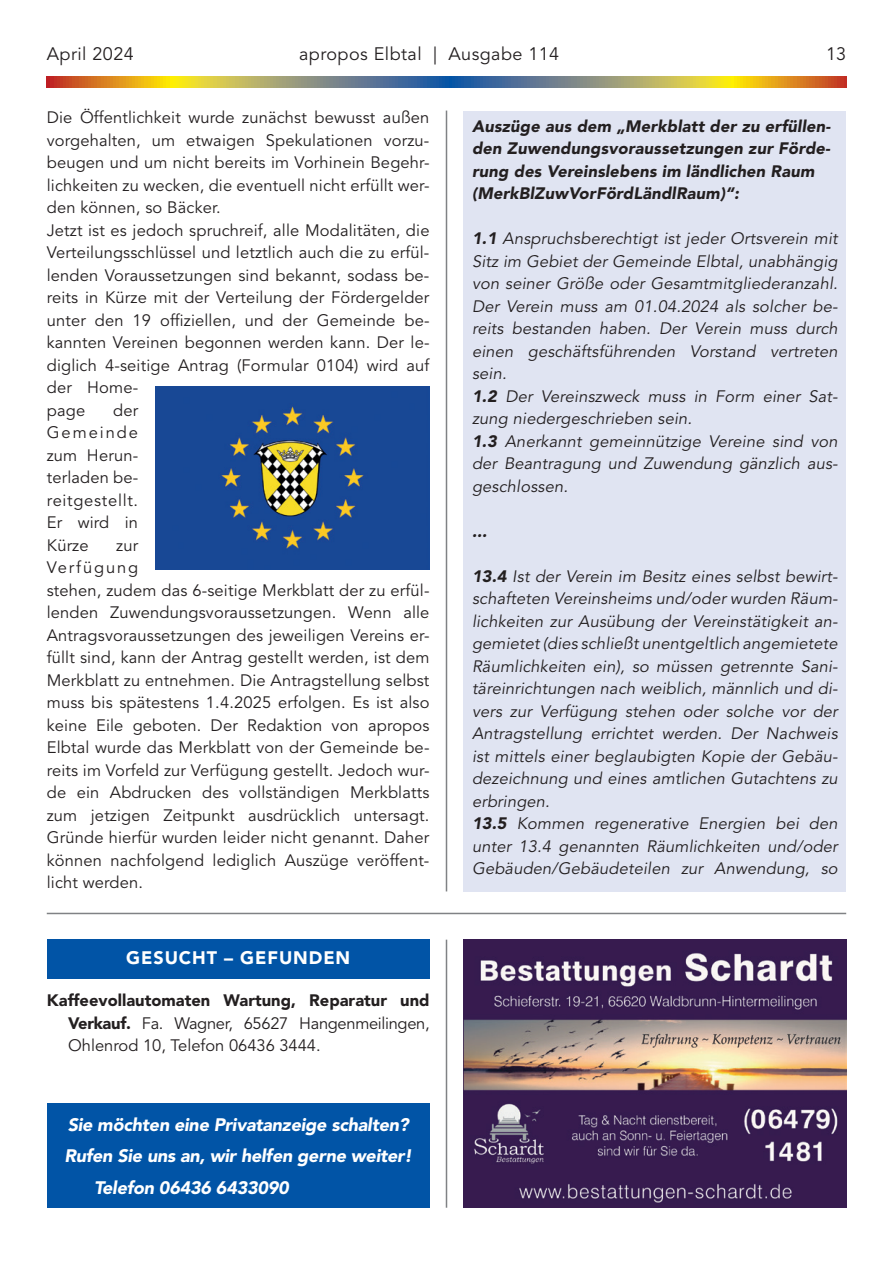
<style>
.page{position:relative;width:893px;height:1263px;background:#fff}
.page>*{position:absolute;margin:0;border:0;box-sizing:border-box;transform-origin:0 0}
.t1{font:italic 900 18px "Avenir LT Std";letter-spacing:-.015em;color:#fff}
.t2{font:18px "Avenir LT Std";letter-spacing:.025em;color:#231f20}
.t3{font:900 18px "Avenir LT Std";letter-spacing:.05em;color:#fff}
.t4{font:16.5px/22.5px "Avenir LT Std";letter-spacing:.01em;color:#231f20;text-align:justify}
.t5{font:italic 16.5px/22.5px "Avenir LT Std";letter-spacing:.01em;color:#231f20}
.t6{font:italic 900 16.5px/22.5px "Avenir LT Std";letter-spacing:.01em;color:#231f20}
.s1{font-weight:900}
</style>
<div class="page">
<svg style="left:47px;top:77px;width:799px;height:10px;background:#a3935b"></svg>
<div style="left:463px;top:111px;width:383px;height:780px;background:#e0e4f2"></div>
<div style="left:47px;top:940px;width:383px;height:39px;background:#0154a6"></div>
<div style="left:47px;top:1103px;width:382px;height:105px;background:#0154a6"></div>
<hr style="left:446px;top:111px;width:1px;height:780px;background:#808285">
<img style="left:155px;top:387px;width:274px;height:182px">
<img style="left:463px;top:940px;width:383px;height:268px">
<hr style="left:446px;top:940px;width:1px;height:268px;background:#808285">
<hr style="left:47px;top:913px;width:799px;height:1px;background:#808285">
<p class="t2" style="left:47px;top:44px;width:89px">April 2024</p>
<p class="t2" style="left:299px;top:44px;width:262px">apropos Elbtal | Ausgabe 114</p>
<p class="t2" style="left:826px;top:44px;width:22px">13</p>
<p class="t4" style="left:47px;top:107px;width:384px;text-align:left">Die Öffentlichkeit wurde zunächst bewusst außen vorgehalten, um etwaigen Spekulationen vorzu&shy;beugen und um nicht bereits im Vorhinein Begehr&shy;lichkeiten zu wecken, die eventuell nicht erfüllt wer&shy;den können, so Bäcker.<br>Jetzt ist es jedoch spruchreif, alle Modalitäten, die Verteilungsschlüssel und letztlich auch die zu erfül&shy;lenden Voraussetzungen sind bekannt, sodass be&shy;reits in Kürze mit der Verteilung der Fördergelder unter den 19 offiziellen, und der Gemeinde be&shy;kannten Vereinen begonnen werden kann. Der le&shy;diglich 4-seitige Antrag (Formular 0104) wird auf der Home-<br>page</p>
<p class="t4" style="left:47px;top:399px;width:93px;text-indent:66px">der Gemeinde zum Herun&shy;terladen be&shy;reitgestellt.<br>Er wird in Kürze</p>
<p class="t4" style="left:47px;top:534px;width:384px;text-align:left;text-indent:69px">zur<br>Verfügung<br>stehen, zudem das 6-seitige Merkblatt der zu erfül&shy;lenden Zuwendungsvoraussetzungen. Wenn alle Antragsvoraussetzungen des jeweiligen Vereins er&shy;füllt sind, kann der Antrag gestellt werden, ist dem Merkblatt zu entnehmen. Die Antragstellung selbst muss bis spätestens 1.4.2025 erfolgen. Es ist also keine Eile geboten. Der Redaktion von apropos Elbtal wurde das Merkblatt von der Gemeinde be&shy;reits im Vorfeld zur Verfügung gestellt. Jedoch wur&shy;de ein Abdrucken des vollständigen Merkblatts zum jetzigen Zeitpunkt ausdrücklich untersagt.<br>Gründe hierfür wurden leider nicht genannt. Daher können nachfolgend lediglich Auszüge veröffent&shy;licht werden.</p>
<p class="t3" style="left:126px;top:947px;width:225px">GESUCHT – GEFUNDEN</p>
<p class="t4" style="left:68px;top:990px;width:363px;text-indent:-21px"><span class="s1">Kaffeevollautomaten Wartung, Reparatur und Verkauf.</span> Fa. Wagner, 65627 Hangenmeilingen, Ohlenrod 10, Telefon 06436 3444.</p>
<p class="t1" style="left:68px;top:1113px;width:343px">Sie möchten eine Privatanzeige schalten?</p>
<p class="t1" style="left:64px;top:1145px;width:349px">Rufen Sie uns an, wir helfen gerne weiter!</p>
<p class="t1" style="left:94px;top:1176px;width:196px">Telefon 06436 6433090</p>
<p class="t6" style="left:472px;top:115px;width:360px">Auszüge aus dem „Merkblatt der zu erfüllen&shy;den Zuwendungsvoraussetzungen zur Förde&shy;rung des Vereinslebens im ländlichen Raum (MerkBlZuwVorFördLändlRaum)“:</p>
<p class="t5" style="left:472px;top:228px;width:367px"><span class="s1">1.1</span> Anspruchsberechtigt ist jeder Ortsverein mit Sitz im Gebiet der Gemeinde Elbtal, unabhängig von seiner Größe oder Gesamtmitgliederanzahl.<br>Der Verein muss am 01.04.2024 als solcher be&shy;reits bestanden haben. Der Verein muss durch einen geschäftsführenden Vorstand vertreten sein.<br><span class="s1">1.2</span> Der Vereinszweck muss in Form einer Sat&shy;zung niedergeschrieben sein.<br><span class="s1">1.3</span> Anerkannt gemeinnützige Vereine sind von der Beantragung und Zuwendung gänzlich aus&shy;geschlossen.</p>
<p class="t6" style="left:472px;top:520px;width:16px">...</p>
<p class="t5" style="left:472px;top:565px;width:367px"><span class="s1">13.4</span> Ist der Verein im Besitz eines selbst bewirt&shy;schafteten Vereinsheims und/oder wurden Räum&shy;lichkeiten zur Ausübung der Vereinstätigkeit an&shy;gemietet (dies schließt unentgeltlich angemietete Räumlichkeiten ein), so müssen getrennte Sani&shy;täreinrichtungen nach weiblich, männlich und di&shy;vers zur Verfügung stehen oder solche vor der Antragstellung errichtet werden. Der Nachweis ist mittels einer beglaubigten Kopie der Gebäu&shy;dezeichnung und eines amtlichen Gutachtens zu erbringen.<br><span class="s1">13.5</span> Kommen regenerative Energien bei den unter 13.4 genannten Räumlichkeiten und/oder Gebäuden/Gebäudeteilen zur Anwendung, so</p>
</div>
